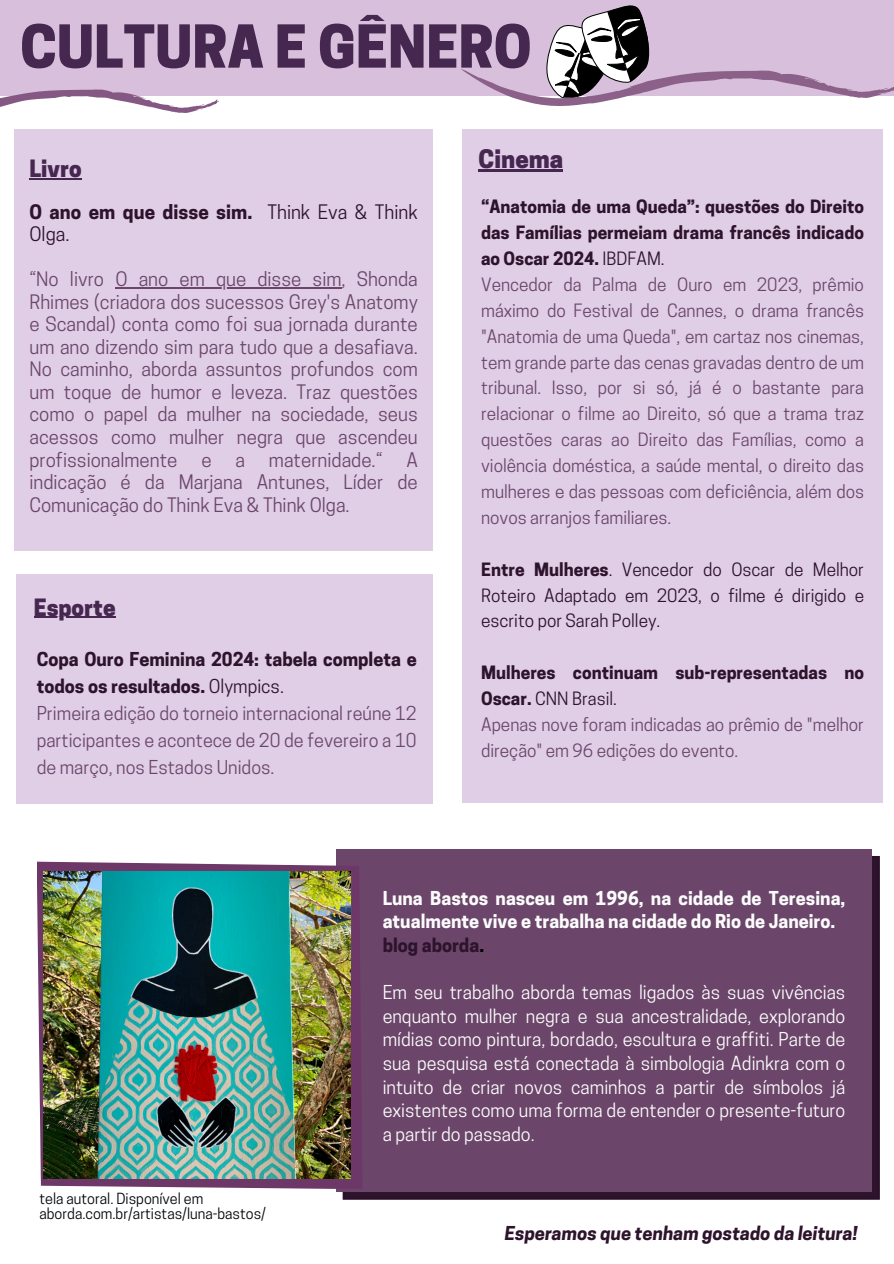
<style>
.page{position:relative;width:894px;height:1264px;background:#fff}
.page>*{position:absolute;margin:0;border:0;box-sizing:border-box;transform-origin:0 0}
.t1{font:800 55.5px "Cooper Hewitt";color:#462750}
.t2{font:800 23.85px "Cooper Hewitt";color:#462750}
.t3{font:800 22.35px "Cooper Hewitt";color:#462750}
.t4{font:18.75px/22.5px "Cooper Hewitt";color:#6b466a;text-align:justify}
.t5{font:18.75px/22.5px "Cooper Hewitt";color:#2d132b}
.t6{font:18px/23.7px "Cooper Hewitt";color:#fcfcfc;text-align:justify}
.t7{font:18px/27px "Cooper Hewitt";color:#6b466a}
.t8{font:700 18px/23.7px "Cooper Hewitt";color:#fcfcfc}
.t9{font:italic 700 18px "Cooper Hewitt";color:#2d132b}
.t10{font:17.25px/25.8px "Cooper Hewitt";color:#6b466a}
.t11{font:17.25px/25.8px "Cooper Hewitt";color:#2d132b;text-align:justify}
.t12{font:14.4px/15.8px "Cooper Hewitt";color:#010509}
.s1{font-weight:700}
.s2{font-weight:700;color:#2d132b}
.s3{color:#2d132b}
.s4{color:#000}
</style>
<div class="page">
<div style="left:0;top:0;width:893px;height:96px;background:#d8bfdb"></div>
<svg style="left:0;top:89px;width:219px;height:24px"></svg>
<svg style="left:461px;top:5px;width:432px;height:101px"></svg>
<div style="left:15px;top:129px;width:417px;height:421px;background:#dfcee6"></div>
<svg style="left:342px;top:856px;width:537px;height:343px;background:#341832"></svg>
<div style="left:336px;top:849px;width:535px;height:342px;background:#6b466a"></div>
<svg style="left:37px;top:861px;width:325px;height:328px;fill:#6d3768"></svg>
<div style="left:16px;top:573px;width:416px;height:230px;background:#dfcee6"></div>
<div style="left:461px;top:129px;width:421px;height:673px;background:#dfcee6"></div>
<img style="left:43px;top:871px;width:307px;height:307px">
<hr style="left:478px;top:170px;width:85px;height:2px;background:#462750">
<hr style="left:34px;top:617px;width:82px;height:1px;background:#462750">
<hr style="left:29px;top:178px;width:53px;height:2px;background:#462750">
<hr style="left:115px;top:287px;width:226px;height:2px;background:#6b466a">
<h1 class="t1" style="left:20px;top:26px;width:512px">CULTURA E GÊNERO</h1>
<p class="t3" style="left:29px;top:160px;width:54px">Livro</p>
<p class="t5" style="left:29px;top:203px;width:390px"><span class="s1">O ano em que disse sim.</span> Think Eva &amp; Think<br>Olga.</p>
<p class="t4" style="left:29px;top:270px;width:390px">“No livro O ano em que disse sim, Shonda Rhimes (criadora dos sucessos Grey's Anatomy e Scandal) conta como foi sua jornada durante um ano dizendo sim para tudo que a desafiava.<br>No caminho, aborda assuntos profundos com um toque de humor e leveza. Traz questões como o papel da mulher na sociedade, seus acessos como mulher negra que ascendeu profissionalmente</p>
<p class="t4" style="left:201px;top:450px;width:12px">e</p>
<p class="t4" style="left:235px;top:450px;width:11px">a</p>
<p class="t4" style="left:269px;top:450px;width:115px">maternidade.“</p>
<p class="t4" style="left:29px;top:450px;width:390px;text-indent:377px">A indicação é da Marjana Antunes, Líder de Comunicação do Think Eva &amp; Think Olga.</p>
<p class="t3" style="left:34px;top:599px;width:83px">Esporte</p>
<p class="t7" style="left:37px;top:648px;width:381px"><span class="s2">Copa Ouro Feminina 2024: tabela completa e todos os resultados.</span> <span class="s3">Olympics.<br></span>Primeira edição do torneio internacional reúne 12 participantes e acontece de 20 de fevereiro a 10 de março, nos Estados Unidos.</p>
<h2 class="t2" style="left:478px;top:150px;width:86px">Cinema</h2>
<p class="t10" style="left:481px;top:196px;width:384px"><span class="s2">“Anatomia de uma Queda”: questões do Direito das Famílias permeiam drama francês indicado ao Oscar 2024.</span> <span class="s3">IBDFAM.<br></span>Vencedor da Palma de Ouro em 2023, prêmio máximo do Festival de Cannes, o drama francês "Anatomia de uma Queda", em cartaz nos cinemas, tem grande parte das cenas gravadas dentro de um tribunal. Isso, por si só, já é o bastante para relacionar o filme ao Direito, só que a trama traz questões caras ao Direito das Famílias, como a violência doméstica, a saúde mental, o direito das mulheres e das pessoas com deficiência, além dos novos arranjos familiares.</p>
<p class="t11" style="left:481px;top:558px;width:384px"><span class="s1">Entre Mulheres</span>. Vencedor do Oscar de Melhor Roteiro Adaptado em 2023, o filme é dirigido e escrito por Sarah Polley.</p>
<p class="t10" style="left:481px;top:662px;width:384px"><span class="s2">Mulheres continuam sub-representadas no Oscar.</span> <span class="s3">CNN Brasil.<br></span>Apenas nove foram indicadas ao prêmio de "melhor direção" em 96 edições do evento.</p>
<p class="t12" style="left:39px;top:1192px;width:228px">tela autoral. Disponível em aborda.com.br/artistas/luna-bastos/</p>
<p class="t8" style="left:382px;top:888px;width:464px">Luna Bastos nasceu em 1996, na cidade de Teresina, atualmente vive e trabalha na cidade do Rio de Janeiro. <span class="s3">blog aborda</span><span class="s4">.</span></p>
<p class="t6" style="left:382px;top:982px;width:464px">Em seu trabalho aborda temas ligados às suas vivências enquanto mulher negra e sua ancestralidade, explorando mídias como pintura, bordado, escultura e graffiti. Parte de sua pesquisa está conectada à simbologia Adinkra com o intuito de criar novos caminhos a partir de símbolos já existentes como uma forma de entender o presente-futuro a partir do passado.</p>
<p class="t9" style="left:504px;top:1226px;width:354px">Esperamos que tenham gostado da leitura!</p>
</div>
